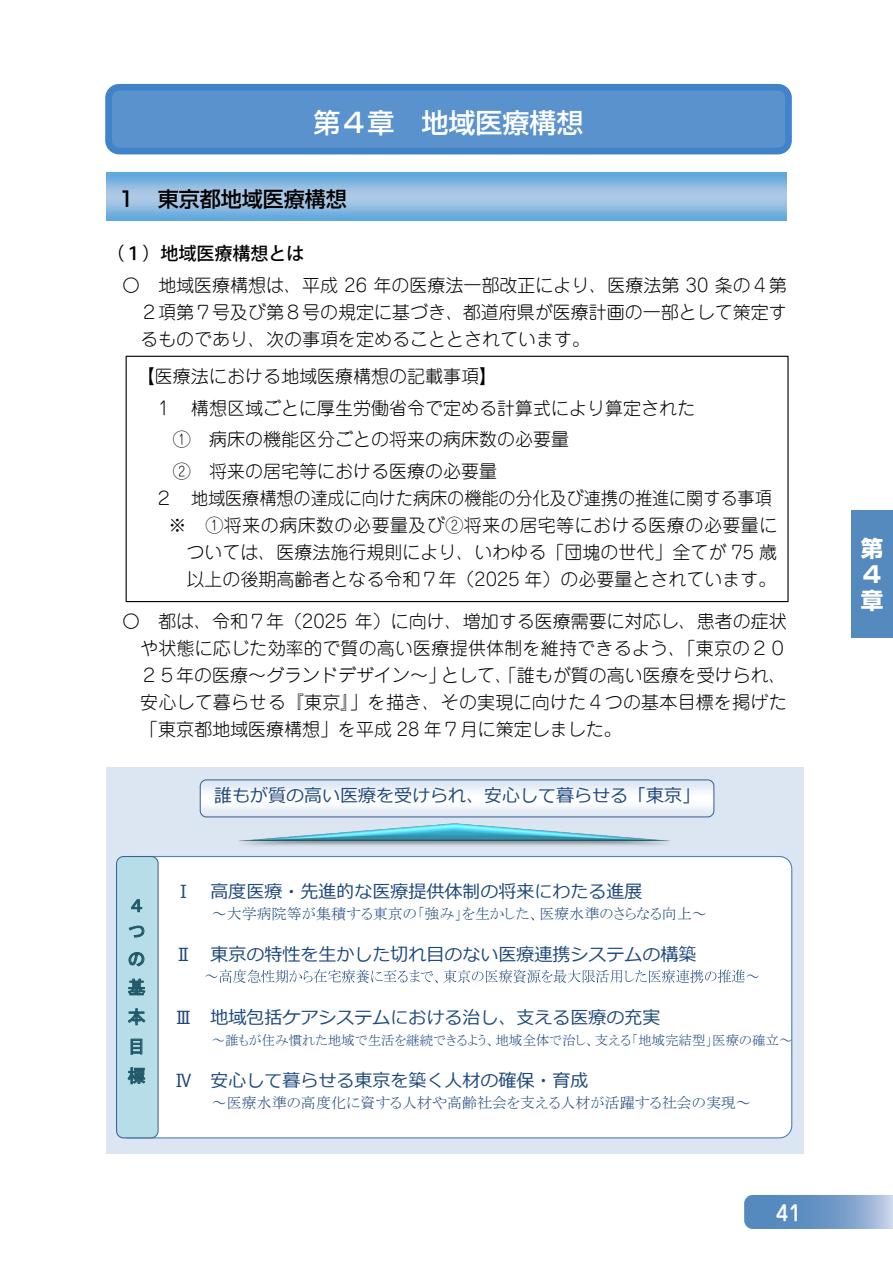
<style>
.page{position:relative;width:893px;height:1263px;background:#fff}
.page>*{position:absolute;margin:0;border:0;box-sizing:border-box;transform-origin:0 0}
.t1{font:500 27px "Shin Go Pro";color:#fff}
.t2{font:700 22.5px/25.8px "Shin Go Pro";color:#fff;text-align:justify}
.t3{font:500 21px "Shin Go Pro";color:#000}
.t4{font:500 21px "P Jun 34 Pro N";color:#fff}
.t5{font:300 18px/27px "P Jun 101 Pro N";color:#000;text-align:justify}
.t6{font:18px "Meiryo";color:#1f497d}
.t7{font:300 18px "P Jun 101 Pro N";letter-spacing:.03em;color:#000}
.t8{font:500 18px "Koz Go Pro";color:#000}
.t9{font:18px/29.4px "MS P Gothic";color:#215868}
.t10{font:15px "MS P Mincho";color:#1f497d}
.t11{font:13.5px "MS P Mincho";color:#1f497d}
</style>
<div class="page">
<svg style="left:744px;top:1195px;width:149px;height:34px"></svg>
<div style="left:851px;top:510px;width:42px;height:128px;background:#558abf"></div>
<div style="left:105px;top:84px;width:687px;height:70px;background:#5a92ce;border:7px solid #4183c9;border-radius:11px"></div>
<svg style="left:106px;top:173px;width:681px;height:47px"></svg>
<div style="left:126px;top:356px;width:663px;height:246px;border:1px solid #000"></div>
<div style="left:107px;top:767px;width:697px;height:387px;background:#dce6f2"></div>
<svg style="left:200px;top:781px;width:514px;height:36px"></svg>
<div style="left:200px;top:779px;width:514px;height:38px;border:1px solid #385d8a;border-radius:6px"></div>
<img style="left:202px;top:787px;width:510px;height:22px">
<img style="left:239px;top:823px;width:431px;height:23px">
<div style="left:116px;top:856px;width:676px;height:282px;background:#fff;border:1px solid #4f81bd;border-radius:12px"></div>
<img style="left:693px;top:864px;width:100px;height:264px">
<svg style="left:205px;top:969px;width:554px;height:14px"></svg>
<div style="left:116px;top:856px;width:42px;height:282px;background:#b7dee8;border:1px solid #385d8a;border-radius:7px"></div>
<img style="left:117px;top:856px;width:43px;height:276px">
<h1 class="t1" style="left:313px;top:100px;width:271px">第４章 地域医療構想</h1>
<p class="t3" style="left:116px;top:182px;width:233px">１ 東京都地域医療構想</p>
<p class="t8" style="left:106px;top:242px;width:199px">（１）地域医療構想とは</p>
<p class="t5" style="left:140px;top:271px;width:648px;text-indent:-18px">○ 地域医療構想は、平成 26 年の医療法一部改正により、医療法第 30 条の４第２項第７号及び第８号の規定に基づき、都道府県が医療計画の一部として策定するものであり、次の事項を定めることとされています。</p>
<p class="t5" style="left:137px;top:362px;width:362px">【医療法における地域医療構想の記載事項】</p>
<p class="t5" style="left:155px;top:393px;width:542px">１ 構想区域ごとに厚生労働省令で定める計算式により算定された</p>
<p class="t5" style="left:173px;top:425px;width:398px">① 病床の機能区分ごとの将来の病床数の必要量</p>
<p class="t5" style="left:173px;top:456px;width:326px">② 将来の居宅等における医療の必要量</p>
<p class="t5" style="left:155px;top:483px;width:618px">２ 地域医療構想の達成に向けた病床の機能の分化及び連携の推進に関する事項</p>
<p class="t7" style="left:168px;top:511px;width:610px">※ ①将来の病床数の必要量及び②将来の居宅等における医療の必要量に</p>
<p class="t5" style="left:186px;top:537px;width:592px">ついては、医療法施行規則により、いわゆる「団塊の世代」全てが 75 歳</p>
<p class="t5" style="left:186px;top:564px;width:591px">以上の後期高齢者となる令和７年（2025 年）の必要量とされています。</p>
<p class="t5" style="left:140px;top:607px;width:648px;text-indent:-18px">○ 都は、令和７年（2025 年）に向け、増加する医療需要に対応し、患者の症状や状態に応じた効率的で質の高い医療提供体制を維持できるよう、「東京の２０<br>２５年の医療～グランドデザイン～」として、「誰もが質の高い医療を受けられ、安心して暮らせる『東京』」を描き、その実現に向けた４つの基本目標を掲げた「東京都地域医療構想」を平成 28 年７月に策定しました。</p>
<p class="t6" style="left:214px;top:783px;width:487px">誰もが質の高い医療を受けられ、安心して暮らせる「東京」</p>
<p class="t9" style="left:128px;top:894px;width:18px;line-height:26px">４つの</p>
<p class="t9" style="left:128px;top:972px;width:19px">基本目標</p>
<p class="t6" style="left:174px;top:878px;width:469px">Ⅰ 高度医療・先進的な医療提供体制の将来にわたる進展</p>
<p class="t10" style="left:212px;top:906px;width:496px">～大学病院等が集積する東京の「強み」を生かした、医療水準のさらなる向上～</p>
<p class="t6" style="left:174px;top:941px;width:523px">Ⅱ 東京の特性を生かした切れ目のない医療連携システムの構築</p>
<p class="t6" style="left:174px;top:1004px;width:487px">Ⅲ 地域包括ケアシステムにおける治し、支える医療の充実</p>
<p class="t11" style="left:212px;top:1033px;width:582px">～誰もが住み慣れた地域で生活を継続できるよう、地域全体で治し、支える「地域完結型」医療の確立～</p>
<p class="t6" style="left:174px;top:1067px;width:415px">Ⅳ 安心して暮らせる東京を築く人材の確保・育成</p>
<p class="t10" style="left:212px;top:1095px;width:540px">～医療水準の高度化に資する人材や高齢社会を支える人材が活躍する社会の実現～</p>
<p class="t4" style="left:775px;top:1196px;width:28px">41</p>
<p class="t2" style="left:861px;top:533px;width:23px">第４章</p>
</div>
